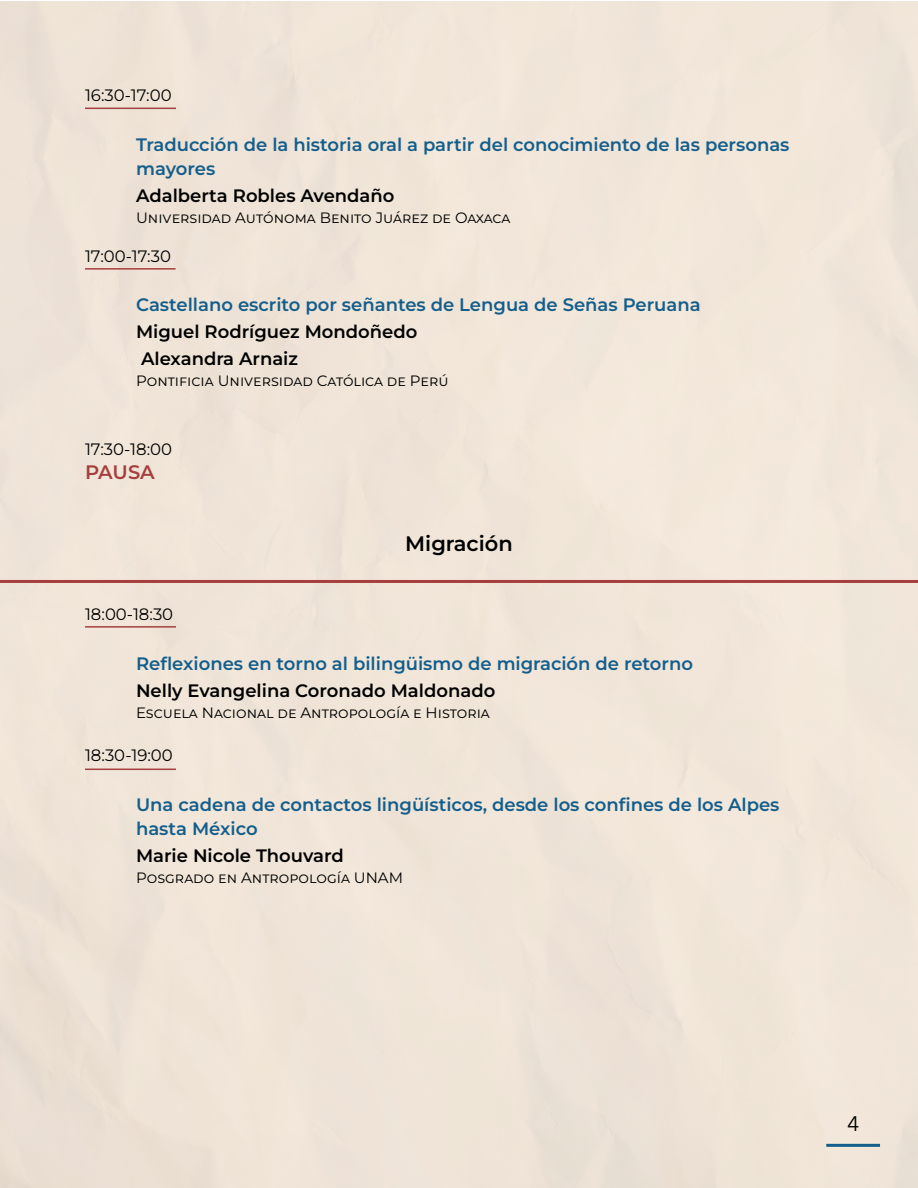
<style>
.page{position:relative;width:918px;height:1188px;background:#fff}
.page>*{position:absolute;margin:0;border:0;box-sizing:border-box;transform-origin:0 0}
.t1{font:600 21px "Montserrat";color:#000}
.t2{font:21px "Avenir Next";color:#000}
.t3{font:600 19.5px "Montserrat";letter-spacing:-.01em;color:#a63f3f}
.t4{font:600 18px/24px "Montserrat";color:#145e8c}
.t5{font:600 18px/27px "Montserrat";color:#000}
.t6{font:16.5px "Montserrat";color:#000}
.t7{font:15px "Montserrat";color:#000}
</style>
<div class="page">
<hr style="left:826px;top:1144px;width:54px;height:3px;background:#145e8c">
<hr style="left:85px;top:108px;width:91px;height:1px;background:#a63f3f">
<hr style="left:85px;top:626px;width:91px;height:2px;background:#a63f3f">
<hr style="left:85px;top:769px;width:91px;height:1px;background:#a63f3f">
<hr style="left:0;top:580px;width:918px;height:3px;background:#a63f3f">
<hr style="left:85px;top:268px;width:91px;height:2px;background:#a63f3f">
<p class="t6" style="left:85px;top:84px;width:88px">16:30-17:00</p>
<p class="t4" style="left:136px;top:132px;width:655px">Traducción de la historia oral a partir del conocimiento de las personas mayores</p>
<p class="t5" style="left:136px;top:181px;width:260px">Adalberta Robles Avendaño</p>
<p class="t7" style="left:136px;top:207px;width:376px">Universidad Autónoma Benito Juárez de Oaxaca</p>
<p class="t6" style="left:85px;top:245px;width:87px">17:00-17:30</p>
<p class="t4" style="left:136px;top:292px;width:566px">Castellano escrito por señantes de Lengua de Señas Peruana</p>
<p class="t5" style="left:136px;top:318px;width:283px">Miguel Rodríguez Mondoñedo<br>Alexandra Arnaiz</p>
<p class="t7" style="left:136px;top:371px;width:314px">Pontificia Universidad Católica de Perú</p>
<p class="t6" style="left:85px;top:438px;width:89px">17:30-18:00</p>
<p class="t3" style="left:85px;top:459px;width:71px">PAUSA</p>
<p class="t1" style="left:405px;top:530px;width:109px">Migración</p>
<p class="t6" style="left:85px;top:603px;width:90px">18:00-18:30</p>
<p class="t4" style="left:136px;top:651px;width:558px">Reflexiones en torno al bilingüismo de migración de retorno</p>
<p class="t5" style="left:136px;top:676px;width:361px">Nelly Evangelina Coronado Maldonado</p>
<p class="t7" style="left:136px;top:702px;width:355px">Escuela Nacional de Antropología e Historia</p>
<p class="t6" style="left:85px;top:744px;width:89px">18:30-19:00</p>
<p class="t4" style="left:136px;top:792px;width:645px">Una cadena de contactos lingüísticos, desde los confines de los Alpes hasta México</p>
<p class="t5" style="left:136px;top:841px;width:209px">Marie Nicole Thouvard</p>
<p class="t7" style="left:136px;top:867px;width:269px">Posgrado en Antropología UNAM</p>
<p class="t2" style="left:847px;top:1106px;width:14px">4</p>
</div>
